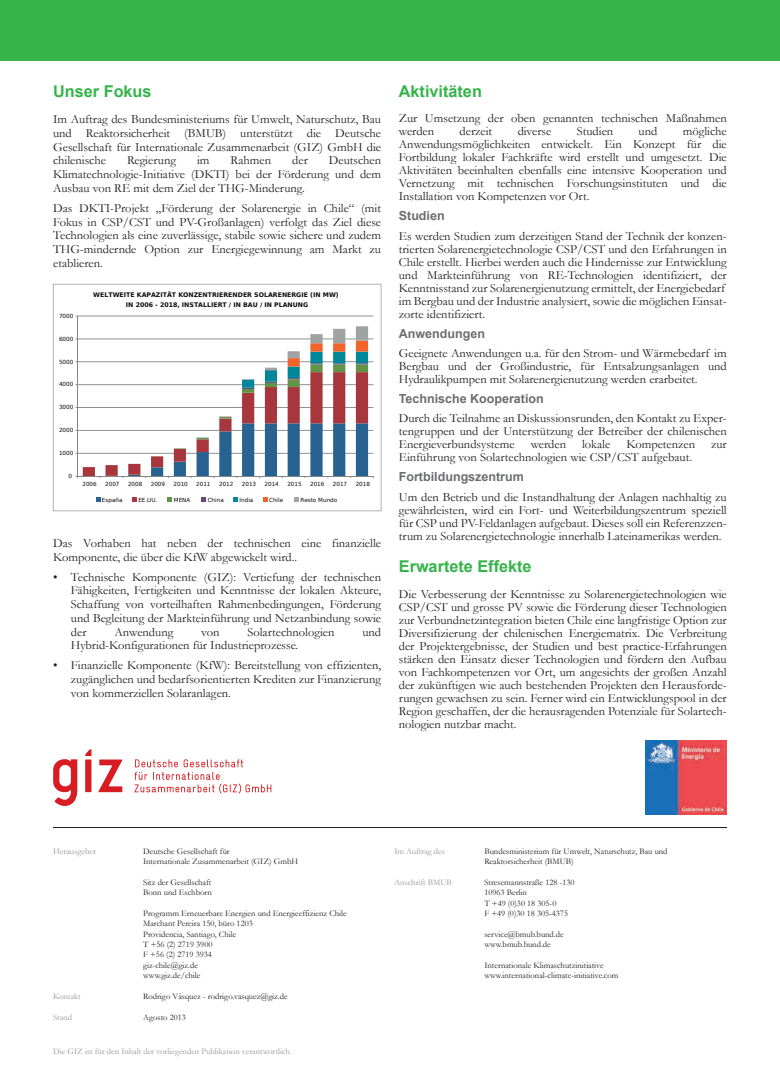
<style>
.page{position:relative;width:780px;height:1088px;background:#fff}
.page>*{position:absolute;margin:0;border:0;box-sizing:border-box;transform-origin:0 0}
.t1{font:700 16.25px "Arial";color:#35b44a}
.t2{font:12.5px/13px "Garamond";color:#231f20;text-align:justify}
.t3{font:700 12.5px "Arial";color:#6c6d70}
.t4{font:8.75px "Garamond";color:#939598}
.t5{font:8.62px/10.4px "Garamond";color:#231f20}
.t6{font:8.62px "Garamond";color:#939598}
.t7{font:700 6.25px/10px "Bitstream Vera Sans";color:#0c090d;text-align:center}
.t8{font:5.62px "Bitstream Vera Sans";color:#0c090d}
</style>
<div class="page">
<hr style="left:53px;top:827px;width:673px;height:1px;background:#231f20">
<svg style="left:53px;top:759px;width:24px;height:47px"></svg>
<svg style="left:98px;top:759px;width:24px;height:33px"></svg>
<svg style="left:85px;top:749px;width:6px;height:43px"></svg>
<svg style="left:134px;top:759px;width:137px;height:35px"></svg>
<img style="left:645px;top:740px;width:81px;height:75px">
<div style="left:0;top:1px;width:780px;height:60px;background:#35b44a"></div>
<svg style="left:53px;top:284px;width:328px;height:227px"></svg>
<hr style="left:77px;top:316px;width:296px;height:1px;background:#838688">
<hr style="left:77px;top:316px;width:1px;height:160px;background:#838688">
<svg style="left:75px;top:326px;width:299px;height:152px"></svg>
<svg style="left:96px;top:497px;width:4px;height:5px"></svg>
<svg style="left:132px;top:497px;width:5px;height:5px"></svg>
<svg style="left:168px;top:497px;width:4px;height:5px"></svg>
<svg style="left:202px;top:497px;width:4px;height:5px"></svg>
<svg style="left:233px;top:497px;width:5px;height:5px"></svg>
<svg style="left:263px;top:497px;width:4px;height:5px"></svg>
<svg style="left:294px;top:497px;width:4px;height:5px"></svg>
<h1 class="t1" style="left:53px;top:80px;width:100px">Unser Fokus</h1>
<p class="t2" style="left:53px;top:112px;width:329px;line-height:13.8px">Im Auftrag des Bundesministeriums für Umwelt, Naturschutz, Bau und Reaktorsicherheit (BMUB) unterstützt die Deutsche Gesellschaft für Internationale Zusammenarbeit (GIZ) GmbH die chilenische</p>
<p class="t2" style="left:127px;top:154px;width:51px">Regierung</p>
<p class="t2" style="left:197px;top:154px;width:14px">im</p>
<p class="t2" style="left:231px;top:154px;width:42px">Rahmen</p>
<p class="t2" style="left:292px;top:154px;width:17px">der</p>
<p class="t2" style="left:53px;top:153px;width:329px;line-height:13.8px;text-indent:276px">Deutschen Klimatechnologie-Initiative (DKTI) bei der Förderung und dem Ausbau von RE mit dem Ziel der THG-Minderung.</p>
<p class="t2" style="left:53px;top:201px;width:329px;line-height:13.8px">Das DKTI-Projekt „Förderung der Solarenergie in Chile“ (mit Fokus in CSP/CST und PV-Großanlagen) verfolgt das Ziel diese Technologien als eine zuverlässige, stabile sowie sichere und zudem THG-mindernde Option zur Energiegewinnung am Markt zu etablieren.</p>
<p class="t8" style="left:59px;top:313px;width:16px">7000</p>
<p class="t8" style="left:59px;top:335px;width:16px">6000</p>
<p class="t8" style="left:59px;top:358px;width:16px">5000</p>
<p class="t8" style="left:59px;top:381px;width:16px">4000</p>
<p class="t8" style="left:59px;top:404px;width:16px">3000</p>
<p class="t8" style="left:59px;top:427px;width:16px">2000</p>
<p class="t8" style="left:59px;top:450px;width:16px">1000</p>
<p class="t8" style="left:68px;top:473px;width:5px">0</p>
<p class="t7" style="left:93px;top:289px;width:247px">WELTWEITE KAPAZITÄT KONZENTRIERENDER SOLARENERGIE (IN MW)<br>IN 2006 - 2018, INSTALLIERT / IN BAU / IN PLANUNG</p>
<p class="t8" style="left:82px;top:481px;width:16px">2006</p>
<p class="t8" style="left:105px;top:481px;width:16px">2007</p>
<p class="t8" style="left:128px;top:481px;width:16px">2008</p>
<p class="t8" style="left:151px;top:481px;width:16px">2009</p>
<p class="t8" style="left:173px;top:481px;width:16px">2010</p>
<p class="t8" style="left:196px;top:481px;width:16px">2011</p>
<p class="t8" style="left:219px;top:481px;width:16px">2012</p>
<p class="t8" style="left:242px;top:481px;width:16px">2013</p>
<p class="t8" style="left:264px;top:481px;width:16px">2014</p>
<p class="t8" style="left:287px;top:481px;width:16px">2015</p>
<p class="t8" style="left:310px;top:481px;width:16px">2016</p>
<p class="t8" style="left:333px;top:481px;width:16px">2017</p>
<p class="t8" style="left:355px;top:481px;width:16px">2018</p>
<p class="t8" style="left:102px;top:497px;width:22px">España</p>
<p class="t8" style="left:138px;top:497px;width:20px">EE.UU.</p>
<p class="t8" style="left:174px;top:497px;width:18px">MENA</p>
<p class="t8" style="left:208px;top:497px;width:18px">China</p>
<p class="t8" style="left:239px;top:497px;width:15px">India</p>
<p class="t8" style="left:269px;top:497px;width:16px">Chile</p>
<p class="t8" style="left:300px;top:497px;width:38px">Resto Mundo</p>
<p class="t2" style="left:53px;top:536px;width:329px;line-height:13.8px">Das Vorhaben hat neben der technischen eine finanzielle<br>Komponente, die über die KfW abgewickelt wird..</p>
<p class="t2" style="left:71px;top:569px;width:312px;line-height:13.8px;text-indent:-18px">• Technische Komponente (GIZ): Vertiefung der technischen Fähigkeiten, Fertigkeiten und Kenntnisse der lokalen Akteure, Schaffung von vorteilhaften Rahmenbedingungen, Förderung und Begleitung der Markteinführung und Netzanbindung sowie der</p>
<p class="t2" style="left:114px;top:625px;width:60px">Anwendung</p>
<p class="t2" style="left:201px;top:625px;width:20px">von</p>
<p class="t2" style="left:247px;top:625px;width:89px">Solartechnologien</p>
<p class="t2" style="left:362px;top:625px;width:20px">und</p>
<p class="t2" style="left:71px;top:639px;width:229px">Hybrid-Konfigurationen für Industrieprozesse.</p>
<p class="t2" style="left:71px;top:658px;width:312px;line-height:13.8px;text-indent:-18px">• Finanzielle Komponente (KfW): Bereitstellung von effizienten, zugänglichen und bedarfsorientierten Krediten zur Finanzierung von kommerziellen Solaranlagen.</p>
<h1 class="t1" style="left:399px;top:80px;width:85px">Aktivitäten</h1>
<p class="t2" style="left:399px;top:112px;width:329px">Zur Umsetzung der oben genannten technischen Maßnahmen werden</p>
<p class="t2" style="left:459px;top:125px;width:34px">derzeit</p>
<p class="t2" style="left:517px;top:125px;width:35px">diverse</p>
<p class="t2" style="left:576px;top:125px;width:38px">Studien</p>
<p class="t2" style="left:638px;top:125px;width:20px">und</p>
<p class="t2" style="left:399px;top:125px;width:329px;text-indent:284px">mögliche Anwendungsmöglichkeiten entwickelt. Ein Konzept für die Fortbildung lokaler Fachkräfte wird erstellt und umgesetzt. Die Aktivitäten beeinhalten ebenfalls eine intensive Kooperation und Vernetzung mit technischen Forschungsinstituten und die Installation von Kompetenzen vor Ort.</p>
<p class="t3" style="left:399px;top:208px;width:47px">Studien</p>
<p class="t2" style="left:399px;top:229px;width:329px;text-align:left">Es werden Studien zum derzeitigen Stand der Technik der konzen&shy;trierten Solarenergietechnologie CSP/CST und den Erfahrungen in Chile erstellt. Hierbei werden auch die Hindernisse zur Entwicklung und Markteinführung von RE-Technologien identifiziert, der Kenntnisstand zur Solarenergienutzung ermittelt, der Energiebedarf im Bergbau und der Industrie analysiert, sowie die möglichen Einsat&shy;zorte identifiziert.</p>
<p class="t3" style="left:399px;top:325px;width:88px">Anwendungen</p>
<p class="t2" style="left:399px;top:346px;width:329px">Geeignete Anwendungen u.a. für den Strom- und Wärmebedarf im Bergbau und der Großindustrie, für Entsalzungsanlagen und Hydraulikpumpen mit Solarenergienutzung werden erarbeitet.</p>
<p class="t3" style="left:399px;top:390px;width:146px">Technische Kooperation</p>
<p class="t2" style="left:399px;top:412px;width:329px">Durch die Teilnahme an Diskussionsrunden, den Kontakt zu Exper&shy;tengruppen und der Unterstützung der Betreiber der chilenischen Energieverbundsysteme</p>
<p class="t2" style="left:530px;top:438px;width:37px">werden</p>
<p class="t2" style="left:582px;top:438px;width:30px">lokale</p>
<p class="t2" style="left:626px;top:438px;width:70px">Kompetenzen</p>
<p class="t2" style="left:711px;top:438px;width:17px">zur</p>
<p class="t2" style="left:399px;top:451px;width:295px">Einführung von Solartechnologien wie CSP/CST aufgebaut.</p>
<p class="t3" style="left:399px;top:469px;width:126px">Fortbildungszentrum</p>
<p class="t2" style="left:399px;top:490px;width:329px">Um den Betrieb und die Instandhaltung der Anlagen nachhaltig zu gewährleisten, wird ein Fort- und Weiterbildungszentrum speziell für CSP und PV-Feldanlagen aufgebaut. Dieses soll ein Referenzzen&shy;trum zu Solarenergietechnologie innerhalb Lateinamerikas werden.</p>
<h1 class="t1" style="left:399px;top:556px;width:134px">Erwartete Effekte</h1>
<p class="t2" style="left:399px;top:587px;width:329px">Die Verbesserung der Kenntnisse zu Solarenergietechnologien wie CSP/CST und grosse PV sowie die Förderung dieser Technologien zur Verbundnetzintegration bieten Chile eine langfristige Option zur Diversifizierung der chilenischen Energiematrix. Die Verbreitung der Projektergebnisse, der Studien und best practice-Erfahrungen stärken den Einsatz dieser Technologien und fördern den Aufbau von Fachkompetenzen vor Ort, um angesichts der großen Anzahl der zukünftigen wie auch bestehenden Projekten den Herausforde&shy;rungen gewachsen zu sein. Ferner wird ein Entwicklungspool in der Region geschaffen, der die herausragenden Potenziale für Solartech&shy;nologien nutzbar macht.</p>
<p class="t4" style="left:53px;top:845px;width:44px">Herausgeber</p>
<p class="t5" style="left:143px;top:846px;width:156px">Deutsche Gesellschaft für<br>Internationale Zusammenarbeit (GIZ) GmbH</p>
<p class="t5" style="left:143px;top:877px;width:70px">Sitz der Gesellschaft<br>Bonn und Eschborn</p>
<p class="t5" style="left:143px;top:908px;width:205px">Programm Erneuerbare Energien und Energieeffizienz Chile<br>Marchant Pereira 150, büro 1203<br>Providencia, Santiago, Chile<br>T +56 (2) 2719 3900<br>F +56 (2) 2719 3934<br>giz-chile@giz.de<br>www.giz.de/chile</p>
<p class="t6" style="left:53px;top:990px;width:29px">Kontakt</p>
<p class="t5" style="left:143px;top:991px;width:146px">Rodrigo Vásquez - rodrigo.vasquez@giz.de</p>
<p class="t6" style="left:53px;top:1011px;width:20px">Stand</p>
<p class="t5" style="left:143px;top:1011px;width:44px">Agosto 2013</p>
<p class="t6" style="left:53px;top:1045px;width:240px">Die GIZ ist für den Inhalt der vorliegenden Publikation verantwortlich.</p>
<p class="t6" style="left:394px;top:845px;width:52px">Im Auftrag des</p>
<p class="t5" style="left:484px;top:846px;width:185px">Bundesministerium für Umwelt, Naturschutz, Bau und<br>Reaktorsicherheit (BMUB)</p>
<p class="t6" style="left:394px;top:876px;width:59px">Anschrift BMUB</p>
<p class="t5" style="left:484px;top:877px;width:92px">Stresemannstraße 128 -130<br>10963 Berlin<br>T +49 (0)30 18 305-0<br>F +49 (0)30 18 305-4375</p>
<p class="t5" style="left:484px;top:928px;width:81px">service@bmub.bund.de www.bmub.bund.de</p>
<p class="t5" style="left:484px;top:959px;width:136px">Internationale Klimaschutzinitiative www.international-climate-initiative.com</p>
</div>
